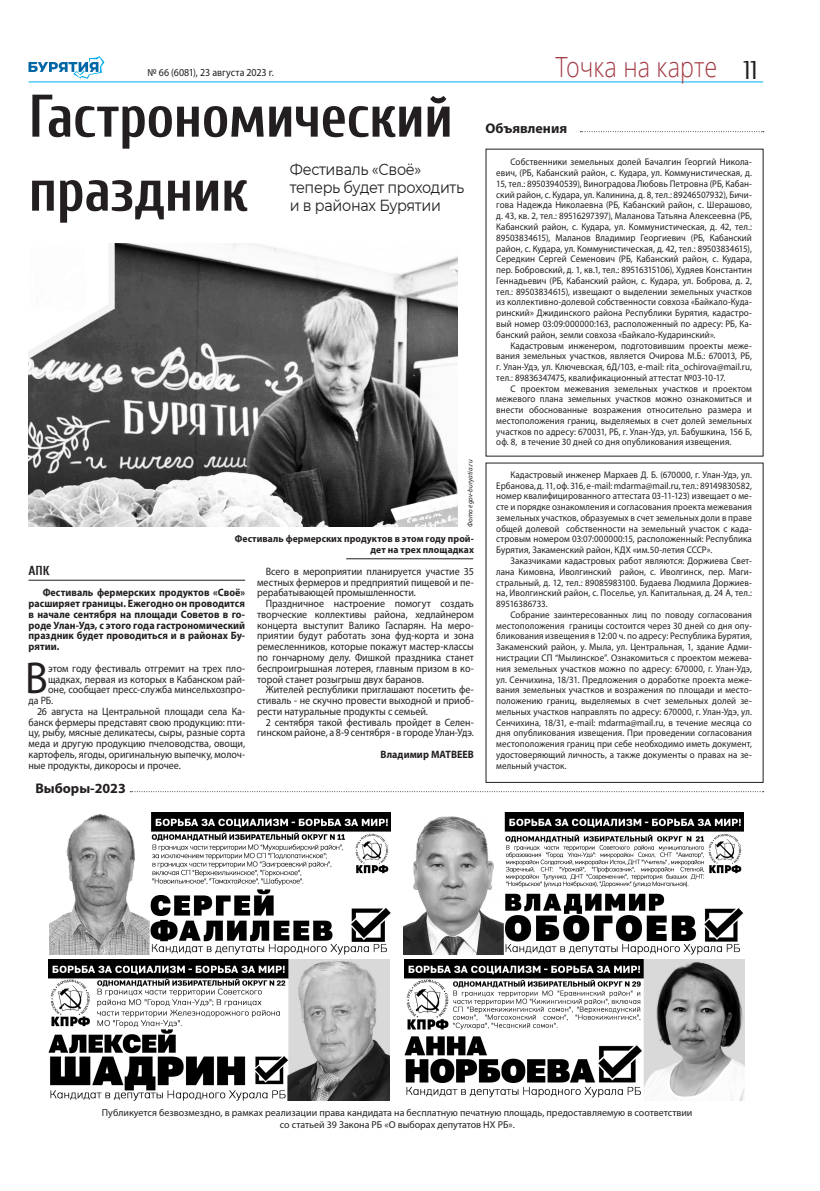
<style>
.page{position:relative;width:820px;height:1191px;background:#fff}
.page>*{position:absolute;margin:0;border:0;box-sizing:border-box;transform-origin:0 0}
.Большой_заголовок{font:700 60px/74px "Cuprum";letter-spacing:-.015em;color:#231f20;scale:.96 1}
.New_Основной_текст{font:44.9px "Myriad Pro";color:#231f20;scale:.93 1}
.Рубрика_полосы{font:300 27.8px "Open Sans";color:#a33a45;scale:.84 1}
.New_Основной_текст-2{font:25.7px "Cuprum";color:#231f20;scale:.93 1}
.Подзаголовок_к_загол{font:16px "Montserrat";letter-spacing:-.02em;color:#231f20;scale:.9 1}
.Основной_текст_Основ{font:700 14px "Myriad Pro";color:#231f20}
.Плашка{font:700 13px "Cuprum";color:#231f20}
.New_Основной_текст-3{font:10.7px/10.8px "Myriad Pro";color:#231f20;text-align:justify;scale:.93 1}
.New_Основной_текст-4{font:700 10.7px/10.8px "Myriad Pro";letter-spacing:.005em;color:#231f20;text-align:justify;scale:.93 1}
.Основной_текст_Основ-2{font:10px "Myriad Pro";color:#231f20}
.New_Основной_текст-5{font:700 10px/10.8px "Myriad Pro";letter-spacing:.01em;color:#231f20;text-align:right;scale:.96 1}
.New_Основной_текст-6{font:9.6px/10.8px "Myriad Pro";letter-spacing:.005em;color:#231f20;text-align:justify;scale:.93 1}
.Автор_Фото{font:italic 7px "Myriad Pro";letter-spacing:.01em;color:#231f20}
</style>
<div class="page">
<hr style="left:28px;top:81px;width:735px;height:1px;background:#00aeef">
<svg style="left:28px;top:56px;width:76px;height:23px"></svg>
<img style="left:49px;top:959px;width:340px;height:142px">
<img style="left:49px;top:812px;width:341px;height:142px">
<img style="left:403px;top:812px;width:340px;height:142px">
<svg style="left:130px;top:791px;width:633px;height:1px"></svg>
<hr style="left:28px;top:580px;width:217px;height:1px;background:#231f20">
<img style="left:28px;top:244px;width:429px;height:283px">
<hr style="left:346px;top:558px;width:127px;height:1px;background:#231f20">
<svg style="left:580px;top:131px;width:183px;height:1px"></svg>
<img style="left:404px;top:959px;width:340px;height:142px">
<p class="New_Основной_текст-3" style="left:147px;top:67px;width:137px">№ 66 (6081), 23 августа 2023 г.</p>
<p class="Рубрика_полосы" style="left:555px;top:48px;width:194px">Точка на карте</p>
<p class="New_Основной_текст-2" style="left:743px;top:56px;width:16px">11</p>
<p class="Большой_заголовок" style="left:28px;top:79px;width:444px">Гастрономический праздник</p>
<p class="Подзаголовок_к_загол" style="left:290px;top:158px;width:148px">Фестиваль «Своё»</p>
<p class="Подзаголовок_к_загол" style="left:290px;top:176px;width:195px">теперь будет проходить</p>
<p class="Подзаголовок_к_загол" style="left:290px;top:194px;width:169px">и в районах Бурятии</p>
<p class="Автор_Фото" style="left:465px;top:527px;width:69px;rotate:-90deg">Фото egov-buryatia.ru</p>
<p class="New_Основной_текст-5" style="left:235px;top:533px;width:250px">Фестиваль фермерских продуктов в этом году прой&shy;дет на трех площадках</p>
<p class="Плашка" style="left:28px;top:563px;width:23px">АПК</p>
<p class="New_Основной_текст-4" style="left:28px;top:587px;width:234px;text-indent:14px">Фестиваль фермерских продуктов «Своё» расширяет границы. Ежегодно он проводится в начале сентября на площади Советов в го&shy;роде Улан-Удэ, с этого года гастрономический праздник будет проводиться и в районах Бу&shy;рятии.</p>
<p class="New_Основной_текст" style="left:25px;top:650px;width:26px">В</p>
<p class="New_Основной_текст-3" style="left:48px;top:662px;width:213px">этом году фестиваль отгремит на трех пло-</p>
<p class="New_Основной_текст-3" style="left:48px;top:673px;width:213px">щадках, первая из которых в Кабанском рай-</p>
<p class="New_Основной_текст-3" style="left:48px;top:684px;width:213px">оне, сообщает пресс-служба минсельхозпро-</p>
<p class="New_Основной_текст-3" style="left:28px;top:695px;width:28px">да РБ.</p>
<p class="New_Основной_текст-3" style="left:28px;top:705px;width:234px;text-indent:9px">26 августа на Центральной площади села Ка&shy;банск фермеры представят свою продукцию: пти&shy;цу, рыбу, мясные деликатесы, сыры, разные сорта меда и другую продукцию пчеловодства, овощи, картофель, ягоды, оригинальную выпечку, молоч&shy;ные продукты, дикоросы и прочее.</p>
<p class="Основной_текст_Основ" style="left:35px;top:779px;width:92px">Выборы-2023</p>
<p class="New_Основной_текст-3" style="left:257px;top:565px;width:234px;text-indent:9px">Всего в мероприятии планируется участие 35 местных фермеров и предприятий пищевой и пе&shy;рерабатывающей промышленности.</p>
<p class="New_Основной_текст-3" style="left:257px;top:598px;width:234px;text-indent:9px">Праздничное настроение помогут создать творческие коллективы района, хедлайнером концерта выступит Валико Гаспарян. На меро&shy;приятии будут работать зона фуд-корта и зона ремесленников, которые покажут мастер-классы по гончарному делу. Фишкой праздника станет беспроигрышная лотерея, главным призом в ко&shy;торой станет розыгрыш двух баранов.</p>
<p class="New_Основной_текст-3" style="left:257px;top:684px;width:234px;text-indent:9px">Жителей республики приглашают посетить фе&shy;стиваль - не скучно провести выходной и приоб&shy;рести натуральные продукты с семьей.</p>
<p class="New_Основной_текст-3" style="left:257px;top:716px;width:234px;text-align:right">2 сентября такой фестиваль пройдет в Селен&shy;гинском районе, а 8-9 сентября - в городе Улан-Удэ.</p>
<p class="New_Основной_текст-4" style="left:380px;top:748px;width:102px">Владимир МАТВЕЕВ</p>
<p class="Основной_текст_Основ" style="left:485px;top:119px;width:83px">Объявления</p>
<p class="New_Основной_текст-6" style="left:496px;top:156px;width:276px;text-indent:14px">Собственники земельных долей Бачалгин Георгий Никола&shy;евич, (РБ, Кабанский район, с. Кудара, ул. Коммунистическая, д.<br>15, тел.: 89503940539), Виноградова Любовь Петровна (РБ, Кабан&shy;ский район, с. Кудара, ул. Калинина, д. 8, тел.: 89246507932), Бичи&shy;гова Надежда Николаевна (РБ, Кабанский район, с. Шерашово, д. 43, кв. 2, тел.: 89516297397), Маланова Татьяна Алексеевна (РБ, Кабанский район, с. Кудара, ул. Коммунистическая, д. 42, тел.:<br>89503834615), Маланов Владимир Георгиевич (РБ, Кабанский район, с. Кудара, ул. Коммунистическая, д. 42, тел.: 89503834615), Середкин Сергей Семенович (РБ, Кабанский район, с. Кудара, пер. Бобровский, д. 1, кв.1, тел.: 89516315106), Худяев Константин Геннадьевич (РБ, Кабанский район, с. Кудара, ул. Боброва, д. 2, тел.: 89503834615), извещают о выделении земельных участков из коллективно-долевой собственности совхоза «Байкало-Куда&shy;ринский» Джидинского района Республики Бурятия, кадастро&shy;вый номер 03:09:000000:163, расположенный по адресу: РБ, Ка&shy;банский район, земли совхоза «Байкало-Кударинский».</p>
<p class="New_Основной_текст-6" style="left:496px;top:340px;width:276px;text-indent:14px">Кадастровым инженером, подготовившим проекты меже&shy;вания земельных участков, является Очирова М.Б.: 670013, РБ, г. Улан-Удэ, ул. Ключевская, 6Д/103, e-mail: rita_ochirova@mail.ru, тел.: 89836347475, квалификационный аттестат №03-10-17.</p>
<p class="New_Основной_текст-6" style="left:496px;top:383px;width:276px;text-indent:14px">С проектом межевания земельных участков и проектом межевого плана земельных участков можно ознакомиться и внести обоснованные возражения относительно размера и местоположения границ, выделяемых в счет долей земельных участков по адресу: 670031, РБ, г. Улан-Удэ, ул. Бабушкина, 156 Б, оф. 8, в течение 30 дней со дня опубликования извещения.</p>
<p class="New_Основной_текст-6" style="left:496px;top:469px;width:276px;text-indent:14px">Кадастровый инженер Мархаев Д. Б. (670000, г. Улан-Удэ, ул.<br>Ербанова, д. 11, оф. 316, e-mail: mdarma@mail.ru, тел.: 89149830582, номер квалифицированного аттестата 03-11-123) извещает о ме&shy;сте и порядке ознакомления и согласования проекта межевания земельных участков, образуемых в счет земельных доли в праве общей долевой собственности на земельный участок с када&shy;стровым номером 03:07:000000:15, расположенный: Республика Бурятия, Закаменский район, КДХ «им.50-летия СССР».</p>
<p class="New_Основной_текст-6" style="left:496px;top:555px;width:276px;text-indent:14px">Заказчиками кадастровых работ являются: Доржиева Свет&shy;лана Кимовна, Иволгинский район, с. Иволгинск, пер. Маги&shy;стральный, д. 12, тел.: 89085983100. Будаева Людмила Доржиев&shy;на, Иволгинский район, с. Поселье, ул. Капитальная, д. 24 А, тел.:<br>89516386733.</p>
<p class="New_Основной_текст-6" style="left:496px;top:609px;width:276px;text-indent:14px">Собрание заинтересованных лиц по поводу согласования местоположения границы состоится через 30 дней со дня опу&shy;бликования извещения в 12:00 ч. по адресу: Республика Бурятия, Закаменский район, у. Мыла, ул. Центральная, 1, здание Адми&shy;нистрации СП “Мылинское”. Ознакомиться с проектом межева&shy;ния земельных участков можно по адресу: 670000, г. Улан-Удэ, ул. Сенчихина, 18/31. Предложения о доработке проекта меже&shy;вания земельных участков и возражения по площади и место&shy;положению границ, выделяемых в счет земельных долей зе&shy;мельных участков направлять по адресу: 670000, г. Улан-Удэ, ул.<br>Сенчихина, 18/31, e-mail: mdarma@mail.ru, в течение месяца со дня опубликования извещения. При проведении согласования местоположения границ при себе необходимо иметь документ, удостоверяющий личность, а также документы о правах на зе&shy;мельный участок.</p>
<p class="Основной_текст_Основ-2" style="left:102px;top:1106px;width:592px">Публикуется безвозмездно, в рамках реализации права кандидата на бесплатную печатную площадь, предоставляемую в соответствии</p>
<p class="Основной_текст_Основ-2" style="left:279px;top:1118px;width:236px">со статьей 39 Закона РБ «О выборах депутатов НХ РБ».</p>
</div>
